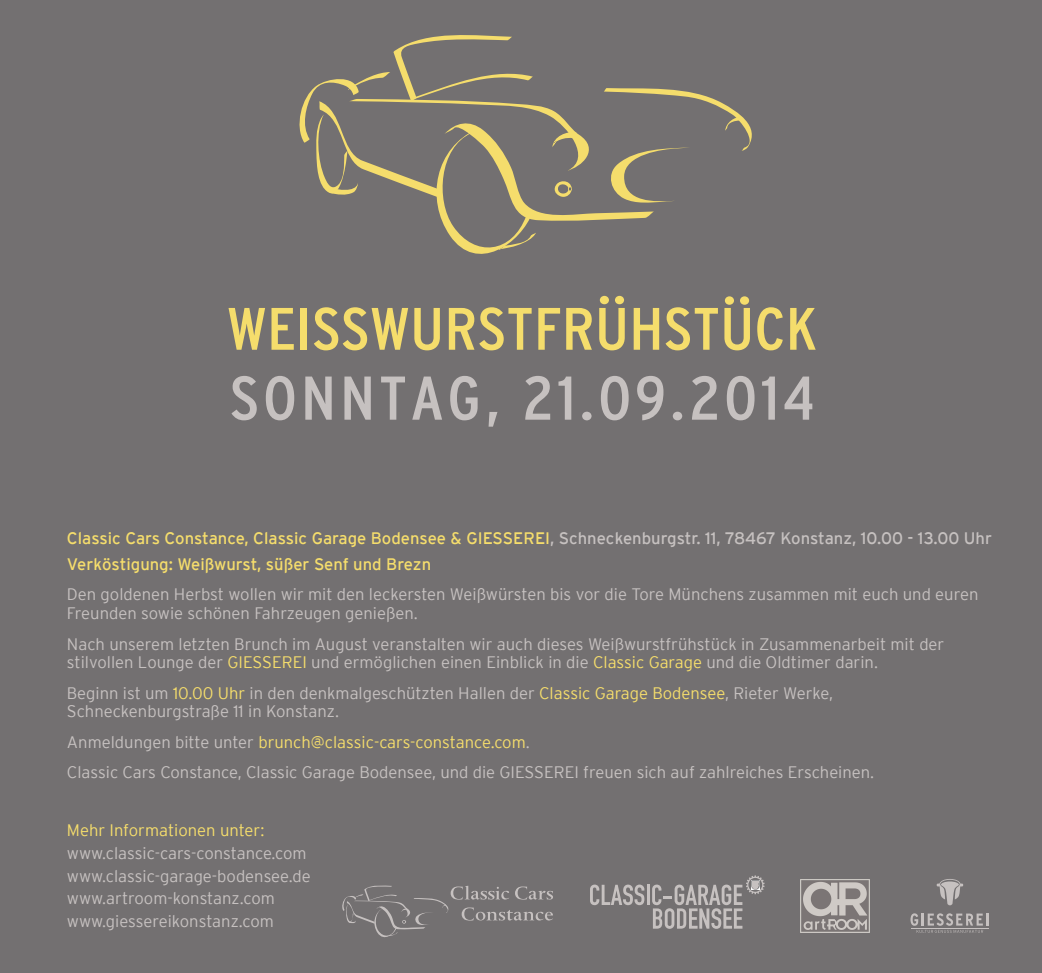
<style>
.page{position:relative;width:1042px;height:973px;background:#fff}
.page>*{position:absolute;margin:0;border:0;box-sizing:border-box;transform-origin:0 0}
.t1{font:61.6px "Interstate Cond";letter-spacing:.05em;color:#c6c1c0;scale:1.09 1}
.t2{font:59.68px "Interstate Cond";color:#f5dd6c;scale:1.09 1}
.t3{font:300 16.62px/18.4px "Interstate";color:#c6c1c0}
.t4{font:16.62px/25.4px "Interstate";color:#f5dd6c}
.t5{font:300 16.62px "Interstate";color:#f5dd6c}
.s1{color:#c6c1c0}
.s2{color:#f5dd6c}
</style>
<div class="page">
<div style="left:0;top:0;width:1042px;height:972px;background:#737071"></div>
<svg style="left:590px;top:884px;width:54px;height:21px"></svg>
<hr style="left:646px;top:884px;width:3px;height:20px;background:#c6c1c0">
<svg style="left:652px;top:875px;width:112px;height:53px"></svg>
<svg style="left:342px;top:885px;width:211px;height:53px"></svg>
<svg style="left:936px;top:879px;width:27px;height:26px"></svg>
<svg style="left:910px;top:913px;width:78px;height:19px"></svg>
<hr style="left:911px;top:927px;width:77px;height:1px;background:#c6c1c0">
<img style="left:801px;top:879px;width:68px;height:53px">
<svg style="left:299px;top:35px;width:453px;height:219px"></svg>
<h2 class="t2" style="left:597px;top:249px;width:29px">..</h2>
<h2 class="t2" style="left:722px;top:250px;width:29px">..</h2>
<h2 class="t2" style="left:227px;top:295px;width:543px">WEISSWURSTFRUHSTUCK</h2>
<h1 class="t1" style="left:230px;top:363px;width:538px">SONNTAG, 21.09.2014</h1>
<p class="t4" style="left:67px;top:525px;width:926px">Classic Cars Constance, Classic Garage Bodensee &amp; GIESSEREI<span class="s1">, Schneckenburgstr. 11, 78467 Konstanz, 10.00 - 13.00 Uhr<br></span>Verköstigung: Weißwurst, süßer Senf und Brezn</p>
<p class="t3" style="left:67px;top:586px;width:913px">Den goldenen Herbst wollen wir mit den leckersten Weißwürsten bis vor die Tore Münchens zusammen mit euch und euren<br>Freunden sowie schönen Fahrzeugen genießen.</p>
<p class="t3" style="left:67px;top:635px;width:879px">Nach unserem letzten Brunch im August veranstalten wir auch dieses Weißwurstfrühstück in Zusammenarbeit mit der stilvollen Lounge der <span class="s2">GIESSEREI</span> und ermöglichen einen Einblick in die <span class="s2">Classic Garage</span> und die Oldtimer darin.</p>
<p class="t3" style="left:67px;top:684px;width:767px">Beginn ist um <span class="s2">10.00 Uhr</span> in den denkmalgeschützten Hallen der <span class="s2">Classic Garage Bodensee</span>, Rieter Werke,<br>Schneckenburgstraße 11 in Konstanz.</p>
<p class="t3" style="left:67px;top:727px;width:809px;line-height:30.6px">Anmeldungen bitte unter <span class="s2">brunch@classic-cars-constance.com</span>.<br>Classic Cars Constance, Classic Garage Bodensee, und die GIESSEREI freuen sich auf zahlreiches Erscheinen.</p>
<p class="t5" style="left:67px;top:823px;width:199px">Mehr Informationen unter:</p>
<p class="t3" style="left:67px;top:842px;width:245px;line-height:22.8px">www.classic-cars-constance.com www.classic-garage-bodensee.de www.artroom-konstanz.com www.giessereikonstanz.com</p>
</div>
